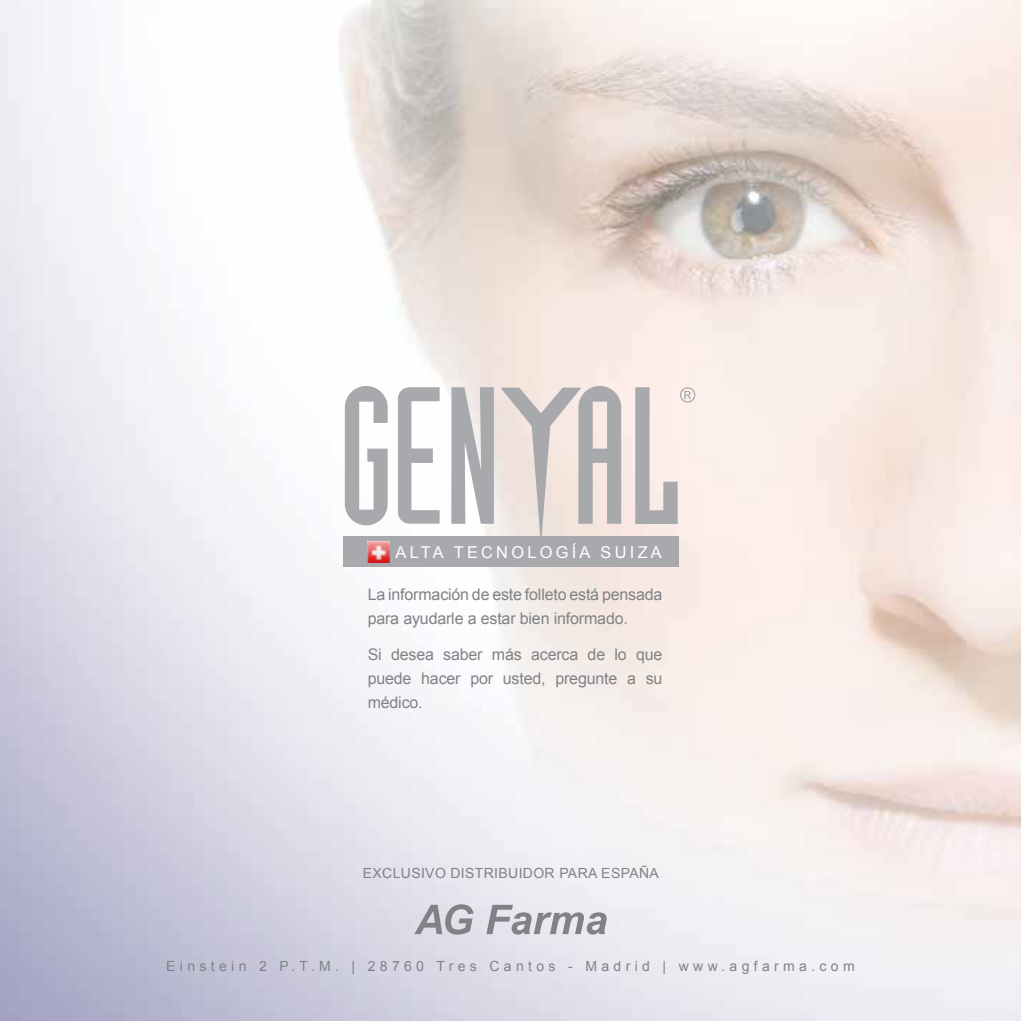
<style>
.page{position:relative;width:1021px;height:1021px;background:#fff}
.page>*{position:absolute;margin:0;border:0;box-sizing:border-box;transform-origin:0 0}
.t1{font:16.4px "Arial";letter-spacing:.2em;color:#fff}
.t2{font:16px/24px "Arial";letter-spacing:-.01em;color:#808285}
.t3{font:14px "Arial";letter-spacing:.31em;color:#808285}
.t4{font:14px "Arial";letter-spacing:.025em;color:#808285}
</style>
<div class="page">
<svg style="left:345px;top:386px;width:332px;height:150px"></svg>
<svg style="left:680px;top:387px;width:15px;height:15px"></svg>
<div style="left:343px;top:536px;width:336px;height:30px;background:#a7a9ac"></div>
<img style="left:368px;top:541px;width:21px;height:22px">
<svg style="left:414px;top:904px;width:59px;height:30px;background:#b5b5bd"></svg>
<svg style="left:486px;top:904px;width:120px;height:30px;background:#bfbfc5"></svg>
<p class="t1" style="left:395px;top:543px;width:268px">ALTA TECNOLOGÍA SUIZA</p>
<p class="t2" style="left:367px;top:582px;width:296px">La información de este folleto está pensada para ayudarle a estar bien informado.</p>
<p class="t2" style="left:367px;top:642px;width:296px;text-align:justify">Si desea saber más acerca de lo que puede hacer por usted, pregunte a su médico.</p>
<p class="t4" style="left:363px;top:865px;width:297px">EXCLUSIVO DISTRIBUIDOR PARA ESPAÑA</p>
<p class="t3" style="left:166px;top:958px;width:690px">Einstein 2 P.T.M. | 28760 Tres Cantos - Madrid | www.agfarma.com</p>
</div>
